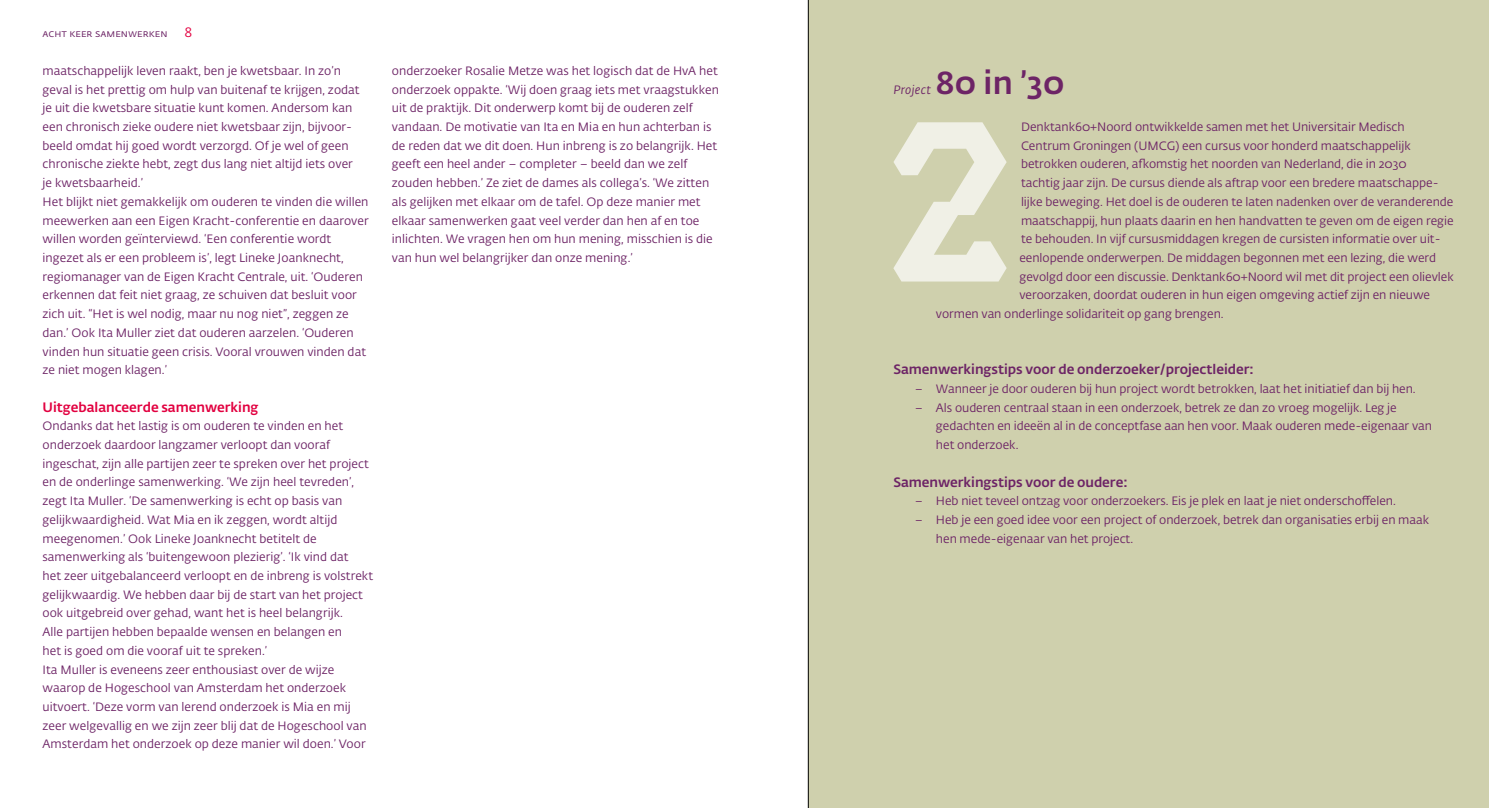
<style>
.page{position:relative;width:1489px;height:808px;background:#fff}
.page>*{position:absolute;margin:0;border:0;box-sizing:border-box;transform-origin:0 0}
.t1{font:500 31.5px "Fedra Sans Alt Std";color:#6d2466}
.t2{font:500 13.5px "Fedra Sans Alt Std";letter-spacing:-.005em;color:#6d2466}
.t3{font:500 13.5px "Fedra Sans Alt Std";letter-spacing:-.005em;color:#e20040}
.t4{font:13.5px "Fedra Sans Alt Std";color:#e20040}
.t5{font:12px/18.8px "Fedra Sans Alt Std";letter-spacing:.005em;color:#6d2466}
.t6{font:italic 12px "Fedra Sans Alt Std";letter-spacing:.025em;color:#6d2466}
.t7{font:10.5px "Fedra Sans Alt Std";letter-spacing:-.005em;color:#6d2466}
</style>
<div class="page">
<div style="left:808px;top:0;width:680px;height:808px;background:#cfd0ad"></div>
<svg style="left:893px;top:122px;width:113px;height:159px"></svg>
<hr style="left:808px;top:0;width:1px;height:808px;background:#000">
<p class="t7" style="left:43px;top:27px;width:127px">acht keer samenwerken</p>
<p class="t4" style="left:184px;top:25px;width:9px">8</p>
<p class="t5" style="left:43px;top:61px;width:328px">maatschappelijk leven raakt, ben je kwetsbaar. In zo’n geval is het prettig om hulp van buitenaf te krijgen, zodat je uit die kwetsbare situatie kunt komen. Andersom kan een chronisch zieke oudere niet kwetsbaar zijn, bijvoor&shy;beeld omdat hij goed wordt verzorgd. Of je wel of geen chronische ziekte hebt, zegt dus lang niet altijd iets over<br>je kwetsbaarheid.’<br>Het blijkt niet gemakkelijk om ouderen te vinden die willen meewerken aan een Eigen Kracht- conferentie en daarover willen worden geïnterviewd. ‘Een conferentie wordt ingezet als er een probleem is’, legt Lineke Joanknecht, regiomanager van de Eigen Kracht Centrale, uit. ‘Ouderen erkennen dat feit niet graag, ze schuiven dat besluit voor zich uit. “Het is wel nodig, maar nu nog niet”, zeggen ze dan.’ Ook Ita Muller ziet dat ouderen aarzelen. ‘Ouderen vinden hun situatie geen crisis. Vooral vrouwen vinden dat ze niet mogen klagen.’</p>
<p class="t3" style="left:43px;top:399px;width:217px">U itgebalanceerde samenwerking</p>
<p class="t5" style="left:43px;top:417px;width:332px">Ondanks dat het lastig is om ouderen te vinden en het onderzoek daardoor langzamer verloopt dan vooraf ingeschat, zijn alle partijen zeer te spreken over het project en de onderlinge samenwerking. ‘We zijn heel tevreden’, zegt Ita Muller. ‘De samenwerking is echt op basis van gelijkwaardigheid. Wat Mia en ik zeggen, wordt altijd meegenomen.’ Ook Lineke Joanknecht betitelt de samenwerking als ‘buitengewoon plezierig’. ‘Ik vind dat<br>het zeer uitgebalanceerd verloopt en de inbreng is volstrekt gelijkwaardig. We hebben daar bij de start van het project ook uitgebreid over gehad, want het is heel belangrijk.<br>Alle partijen hebben bepaalde wensen en belangen en<br>het is goed om die vooraf uit te spreken.’<br>Ita Muller is eveneens zeer enthousiast over de wijze waarop de Hogeschool van Amsterdam het onderzoek uitvoert. ‘Deze vorm van lerend onderzoek is Mia en mij zeer welgevallig en we zijn zeer blij dat de Hogeschool van Amsterdam het onderzoek op deze manier wil doen.’ Voor</p>
<p class="t5" style="left:392px;top:61px;width:328px">onderzoeker Rosalie Metze was het logisch dat de HvA het onderzoek oppakte. ‘Wij doen graag iets met vraagstukken uit de praktijk. Dit onderwerp komt bij de ouderen zelf vandaan. De motivatie van Ita en Mia en hun achterban is de reden dat we dit doen. Hun inbreng is zo belangrijk. Het geeft een heel ander – completer – beeld dan we zelf zouden hebben.’ Ze ziet de dames als collega’s. ‘We zitten als gelijken met elkaar om de tafel. Op deze manier met elkaar samenwerken gaat veel verder dan hen af en toe inlichten. We vragen hen om hun mening, misschien is die van hun wel belangrijker dan onze mening.’</p>
<h1 class="t1" style="left:935px;top:63px;width:130px">80 in ’30</h1>
<p class="t6" style="left:893px;top:82px;width:39px">Project</p>
<p class="t5" style="left:1020px;top:118px;width:385px">Denktank60+Noord ontwikkelde samen met het Universitair Medisch</p>
<p class="t5" style="left:1020px;top:136px;width:391px">Centrum Groningen (UMCG) een cursus voor honderd maatschappelijk</p>
<p class="t5" style="left:1020px;top:155px;width:387px">betrokken ouderen, afkomstig het noorden van Nederland, die in 2030</p>
<p class="t5" style="left:1020px;top:174px;width:415px">tachtig jaar zijn. De cursus diende als aftrap voor een bredere maatschappe--</p>
<p class="t5" style="left:1020px;top:192px;width:434px">lijke beweging. Het doel is de ouderen te laten nadenken over de veranderende</p>
<p class="t5" style="left:1020px;top:211px;width:434px">maatschappij, hun plaats daarin en hen handvatten te geven om de eigen regie</p>
<p class="t5" style="left:1020px;top:230px;width:419px">te behouden. In vijf cursusmiddagen kregen de cursisten informatie over uit-</p>
<p class="t5" style="left:1019px;top:249px;width:418px">eenlopende onderwerpen. De middagen begonnen met een lezing, die werd</p>
<p class="t5" style="left:1019px;top:267px;width:436px">gevolgd door een discussie. Denktank60+Noord wil met dit project een olievlek</p>
<p class="t5" style="left:1019px;top:286px;width:412px">veroorzaken, doordat ouderen in hun eigen omgeving actief zijn en nieuwe</p>
<p class="t5" style="left:935px;top:305px;width:289px">vormen van onderlinge solidariteit op gang brengen.</p>
<p class="t2" style="left:893px;top:361px;width:362px">Samenwerkingstips voor de onderzoeker/projectleider:</p>
<p class="t5" style="left:914px;top:379px;width:502px">– Wanneer je door ouderen bij hun project wordt betrokken, laat het initiatief dan bij hen.</p>
<p class="t5" style="left:935px;top:398px;width:497px;text-indent:-21px">– Als ouderen centraal staan in een onderzoek, betrek ze dan zo vroeg mogelijk. Leg je gedachten en ideeën al in de conceptfase aan hen voor. Maak ouderen mede- eigenaar van het onderzoek.</p>
<p class="t2" style="left:893px;top:473px;width:236px">Samenwerkingstips voor de oudere:</p>
<p class="t5" style="left:914px;top:492px;width:482px">– Heb niet teveel ontzag voor onderzoekers. Eis je plek en laat je niet onderschoffelen.</p>
<p class="t5" style="left:935px;top:510px;width:494px;text-indent:-21px">– Heb je een goed idee voor een project of onderzoek, betrek dan organisaties erbij en maak hen mede- eigenaar van het project.</p>
</div>
